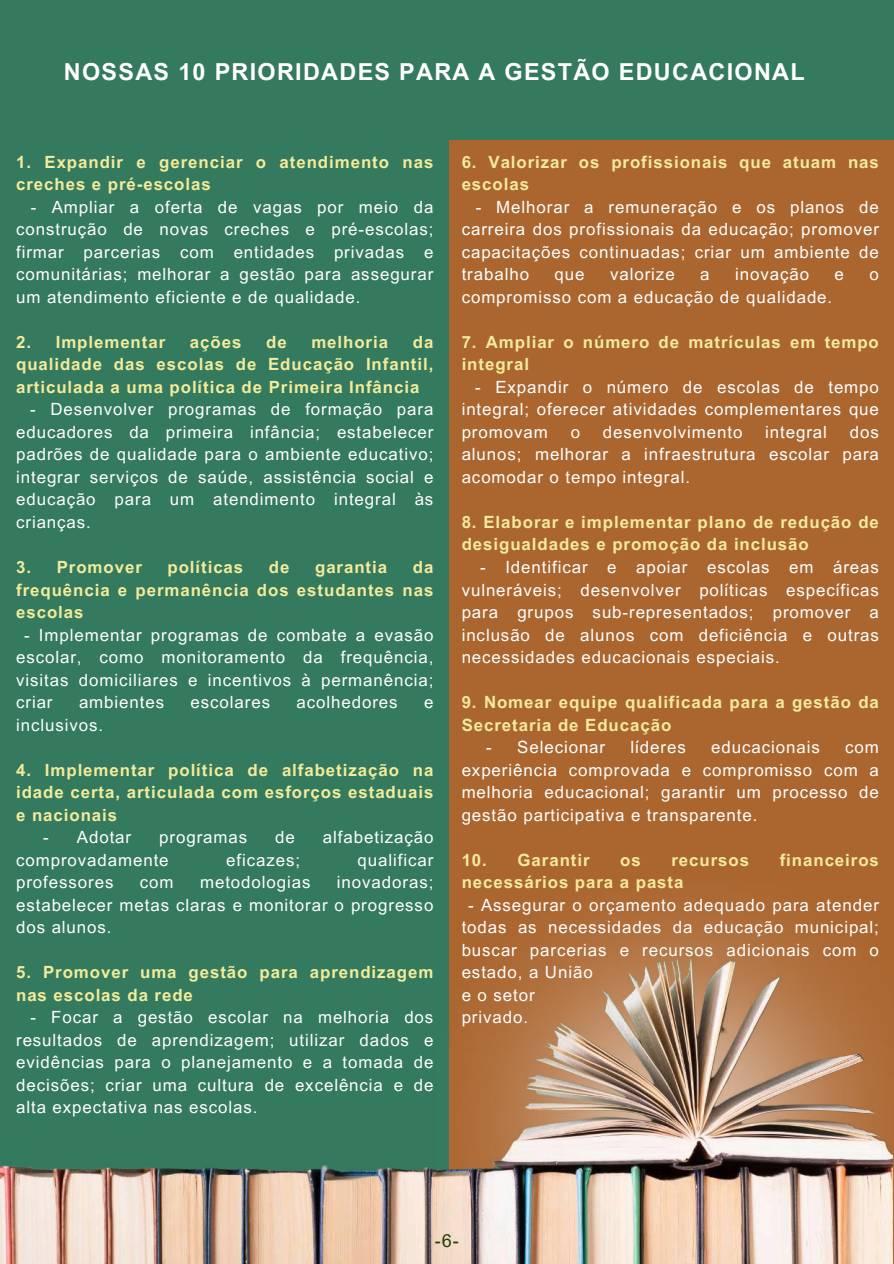
<style>
.page{position:relative;width:894px;height:1264px;background:#fff}
.page>*{position:absolute;margin:0;border:0;box-sizing:border-box;transform-origin:0 0}
.t1{font:700 23.4px "Arial MT Pro";letter-spacing:.055em;color:#fff}
.t2{font:18px "Arial MT Pro";color:#1f4002}
.t3{font:16.8px/22.5px "Arial MT Pro";letter-spacing:.055em;color:#fff;text-align:justify}
.t4{font:700 16.8px/22.5px "Arial MT Pro";letter-spacing:.055em;color:#f4eb9b}
</style>
<div class="page">
<div style="left:0;top:0;width:893px;height:1263px;background:#347a5e"></div>
<div style="left:448px;top:141px;width:445px;height:1122px;background:#ab6630"></div>
<img style="left:0;top:770px;width:892px;height:493px">
<h1 class="t1" style="left:64px;top:63px;width:742px">NOSSAS 10 PRIORIDADES PARA A GESTÃO EDUCACIONAL</h1>
<p class="t4" style="left:16px;top:153px;width:418px">1. Expandir e gerenciar o atendimento nas creches e pré-escolas</p>
<p class="t3" style="left:16px;top:198px;width:418px;text-indent:15px">- Ampliar a oferta de vagas por meio da construção de novas creches e pré-escolas; firmar parcerias com entidades privadas e comunitárias; melhorar a gestão para assegurar um atendimento eficiente e de qualidade.</p>
<p class="t4" style="left:16px;top:333px;width:151px">2. Implementar</p>
<p class="t4" style="left:190px;top:333px;width:53px">ações</p>
<p class="t4" style="left:266px;top:333px;width:22px">de</p>
<p class="t4" style="left:311px;top:333px;width:78px">melhoria</p>
<p class="t4" style="left:16px;top:333px;width:418px;text-align:justify;text-indent:396px">da qualidade das escolas de Educação Infantil, articulada a uma política de Primeira Infância</p>
<p class="t3" style="left:16px;top:400px;width:418px;text-indent:14px">- Desenvolver programas de formação para educadores da primeira infância; estabelecer padrões de qualidade para o ambiente educativo; integrar serviços de saúde, assistência social e educação para um atendimento integral às crianças.</p>
<p class="t4" style="left:16px;top:558px;width:127px">3. Promover</p>
<p class="t4" style="left:167px;top:558px;width:77px">políticas</p>
<p class="t4" style="left:269px;top:558px;width:22px">de</p>
<p class="t4" style="left:315px;top:558px;width:73px">garantia</p>
<p class="t4" style="left:16px;top:558px;width:418px;text-align:justify;text-indent:396px">da frequência e permanência dos estudantes nas escolas</p>
<p class="t3" style="left:16px;top:625px;width:418px;text-indent:8px">- Implementar programas de combate a evasão escolar, como monitoramento da frequência, visitas domiciliares e incentivos à permanência; criar</p>
<p class="t3" style="left:79px;top:693px;width:87px">ambientes</p>
<p class="t3" style="left:190px;top:693px;width:81px">escolares</p>
<p class="t3" style="left:296px;top:693px;width:102px">acolhedores</p>
<p class="t3" style="left:424px;top:693px;width:11px">e</p>
<p class="t3" style="left:16px;top:715px;width:88px">inclusivos.</p>
<p class="t4" style="left:16px;top:760px;width:418px;text-align:justify">4. Implementar política de alfabetização na idade certa, articulada com esforços estaduais e nacionais</p>
<p class="t3" style="left:43px;top:828px;width:89px">- Adotar</p>
<p class="t3" style="left:159px;top:828px;width:89px">programas</p>
<p class="t3" style="left:275px;top:828px;width:21px">de</p>
<p class="t3" style="left:323px;top:828px;width:112px">alfabetização</p>
<p class="t3" style="left:16px;top:850px;width:154px">comprovadamente</p>
<p class="t3" style="left:226px;top:850px;width:75px">eficazes;</p>
<p class="t3" style="left:357px;top:850px;width:77px">qualificar</p>
<p class="t3" style="left:16px;top:873px;width:99px">professores</p>
<p class="t3" style="left:140px;top:873px;width:35px">com</p>
<p class="t3" style="left:200px;top:873px;width:112px">metodologias</p>
<p class="t3" style="left:16px;top:873px;width:418px;text-indent:321px">inovadoras; estabelecer metas claras e monitorar o progresso dos alunos.</p>
<p class="t4" style="left:16px;top:963px;width:418px">5. Promover uma gestão para aprendizagem nas escolas da rede</p>
<p class="t3" style="left:16px;top:1008px;width:418px;text-indent:14px">- Focar a gestão escolar na melhoria dos resultados de aprendizagem; utilizar dados e evidências para o planejamento e a tomada de decisões; criar uma cultura de excelência e de alta expectativa nas escolas.</p>
<p class="t4" style="left:461px;top:153px;width:418px">6. Valorizar os profissionais que atuam nas escolas</p>
<p class="t3" style="left:461px;top:198px;width:418px;text-indent:14px">- Melhorar a remuneração e os planos de carreira dos profissionais da educação; promover capacitações continuadas; criar um ambiente de trabalho</p>
<p class="t3" style="left:554px;top:265px;width:31px">que</p>
<p class="t3" style="left:610px;top:265px;width:66px">valorize</p>
<p class="t3" style="left:700px;top:265px;width:11px">a</p>
<p class="t3" style="left:735px;top:265px;width:75px">inovação</p>
<p class="t3" style="left:834px;top:265px;width:11px">e</p>
<p class="t3" style="left:869px;top:265px;width:11px">o</p>
<p class="t3" style="left:461px;top:288px;width:372px">compromisso com a educação de qualidade.</p>
<p class="t4" style="left:461px;top:333px;width:418px">7. Ampliar o número de matrículas em tempo integral</p>
<p class="t3" style="left:461px;top:378px;width:418px;text-indent:14px">- Expandir o número de escolas de tempo integral; oferecer atividades complementares que promovam</p>
<p class="t3" style="left:461px;top:423px;width:418px;text-indent:388px">dos alunos; melhorar a infraestrutura escolar para acomodar o tempo integral.</p>
<p class="t4" style="left:461px;top:513px;width:418px">8. Elaborar e implementar plano de redução de desigualdades e promoção da inclusão</p>
<p class="t3" style="left:461px;top:558px;width:418px;text-indent:19px">- Identificar e apoiar escolas em áreas vulneráveis; desenvolver políticas específicas para grupos sub-representados; promover a inclusão de alunos com deficiência e outras necessidades educacionais especiais.</p>
<p class="t4" style="left:461px;top:693px;width:418px">9. Nomear equipe qualificada para a gestão da<br>Secretaria de Educação</p>
<p class="t3" style="left:486px;top:738px;width:120px">- Selecionar</p>
<p class="t3" style="left:630px;top:738px;width:57px">líderes</p>
<p class="t3" style="left:711px;top:738px;width:110px">educacionais</p>
<p class="t3" style="left:570px;top:423px;width:11px">o</p>
<p class="t3" style="left:602px;top:423px;width:141px">desenvolvimento</p>
<p class="t3" style="left:765px;top:423px;width:63px">integral</p>
<p class="t3" style="left:461px;top:738px;width:418px;text-indent:383px">com experiência comprovada e compromisso com a melhoria educacional; garantir um processo de gestão participativa e transparente.</p>
<p class="t4" style="left:461px;top:850px;width:129px">10. Garantir</p>
<p class="t4" style="left:620px;top:850px;width:22px">os</p>
<p class="t4" style="left:671px;top:850px;width:79px">recursos</p>
<p class="t4" style="left:779px;top:850px;width:101px">financeiros</p>
<p class="t4" style="left:461px;top:873px;width:223px">necessários para a pasta</p>
<p class="t3" style="left:461px;top:895px;width:418px;text-align:left;text-indent:6px">- Assegurar o orçamento adequado para atender todas as necessidades da educação municipal; buscar parcerias e recursos adicionais com o estado, a União<br>e o setor<br>privado.</p>
<p class="t2" style="left:434px;top:1233px;width:25px">-6-</p>
</div>
